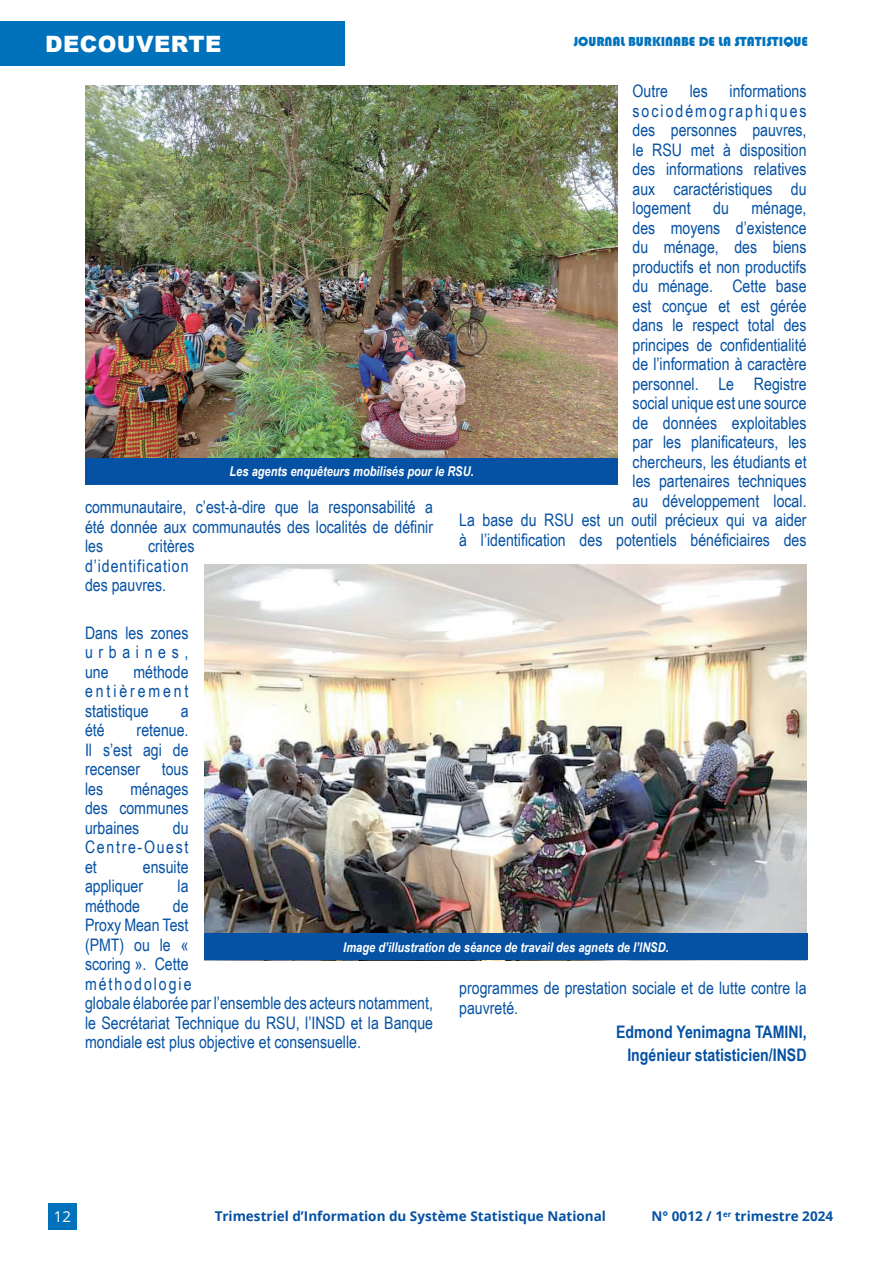
<style>
.page{position:relative;width:893px;height:1263px;background:#fff}
.page>*{position:absolute;margin:0;border:0;box-sizing:border-box;transform-origin:0 0}
.t1{font:900 22.5px "Arial";letter-spacing:.02em;color:#fff}
.t2{font:17.25px/19.5px "Arial Narrow";color:#0551a4;text-align:justify}
.t3{font:700 17.25px/23.7px "Arial Narrow";color:#0551a4;text-align:right}
.t4{font:15px "Open Sans";color:#fff}
.t5{font:italic 700 13.5px "Arial Narrow";color:#fff}
.t6{font:700 13.5px "Open Sans";color:#0551a4}
.t7{font:13.5px "Bauhaus 93";color:#0072bc}
</style>
<div class="page">
<div style="left:48px;top:1203px;width:29px;height:26px;background:#0072bc"></div>
<div style="left:0;top:21px;width:344px;height:45px;background:#0072bc"></div>
<img style="left:204px;top:564px;width:602px;height:370px">
<div style="left:204px;top:934px;width:604px;height:26px;background:#0551a4"></div>
<img style="left:85px;top:85px;width:533px;height:373px">
<div style="left:85px;top:458px;width:533px;height:27px;background:#0551a4"></div>
<h1 class="t1" style="left:45px;top:27px;width:178px">DECOUVERTE</h1>
<p class="t7" style="left:574px;top:34px;width:235px">JOURNAL BURKINABE DE LA STATISTIQUE</p>
<p class="t2" style="left:633px;top:81px;width:37px">Outre</p>
<p class="t2" style="left:690px;top:81px;width:20px">les</p>
<p class="t2" style="left:633px;top:81px;width:176px;text-indent:97px">informations sociodémographiques des personnes pauvres, le RSU met à disposition des informations relatives aux caractéristiques du logement</p>
<p class="t2" style="left:459px;top:198px;width:349px;text-align:right">ménage,<br>des moyens d’existence<br>du ménage, des biens<br>productifs et non productifs<br>du ménage. Cette base<br>est conçue et est gérée<br>dans le respect total des<br>principes de confidentialité<br>de l’information à caractère<br>personnel. Le Registre<br>social unique est une source<br>de données exploitables<br>par les planificateurs, les<br>chercheurs, les étudiants et<br>les partenaires techniques<br>au développement local.<br>La base du RSU est un outil précieux qui va aider à l’identification des potentiels bénéficiaires des</p>
<p class="t2" style="left:713px;top:198px;width:17px">du</p>
<p class="t5" style="left:229px;top:461px;width:246px">Les agents enquêteurs mobilisés pour le RSU.</p>
<p class="t2" style="left:85px;top:497px;width:349px">communautaire, c’est-à-dire que la responsabilité a été donnée aux communautés des localités de définir les</p>
<p class="t2" style="left:85px;top:536px;width:111px;text-align:left;text-indent:63px">critères d’identification des pauvres.</p>
<p class="t2" style="left:85px;top:622px;width:105px">Dans les zones urbaines, une</p>
<p class="t2" style="left:85px;top:661px;width:105px;text-indent:48px">méthode entièrement statistique</p>
<p class="t2" style="left:181px;top:700px;width:9px">a</p>
<p class="t2" style="left:85px;top:720px;width:21px">été</p>
<p class="t2" style="left:85px;top:720px;width:105px;text-indent:52px">retenue.<br>Il s’est agi de recenser</p>
<p class="t2" style="left:162px;top:759px;width:28px">tous</p>
<p class="t2" style="left:85px;top:778px;width:105px;text-indent:45px">ménages des communes urbaines</p>
<p class="t2" style="left:85px;top:778px;width:20px">les</p>
<p class="t2" style="left:85px;top:817px;width:105px;text-indent:88px">du Centre-Ouest et</p>
<p class="t2" style="left:85px;top:856px;width:105px;text-indent:58px">ensuite appliquer</p>
<p class="t2" style="left:178px;top:876px;width:13px">la</p>
<p class="t2" style="left:85px;top:895px;width:57px">méthode</p>
<p class="t2" style="left:85px;top:895px;width:349px;text-align:left;text-indent:88px">de<br>Proxy Mean Test<br>(PMT) ou le «<br>scoring ». Cette<br>méthodologie<br>globale élaborée par l’ensemble des acteurs notamment, le Secrétariat Technique du RSU, l’INSD et la Banque mondiale est plus objective et consensuelle.</p>
<p class="t5" style="left:343px;top:937px;width:327px">Image d’illustration de séance de travail des agnets de l’INSD.</p>
<p class="t2" style="left:459px;top:978px;width:349px">programmes de prestation sociale et de lutte contre la pauvreté.</p>
<p class="t3" style="left:616px;top:1019px;width:192px">Edmond Yenimagna TAMINI,<br>Ingénieur statisticien/INSD</p>
<p class="t4" style="left:54px;top:1206px;width:19px">12</p>
<p class="t6" style="left:215px;top:1207px;width:393px">Trimestriel d’Information du Système Statistique National</p>
<p class="t6" style="left:652px;top:1207px;width:183px">N° 0012 / 1<sup>er</sup> trimestre 2024</p>
</div>
